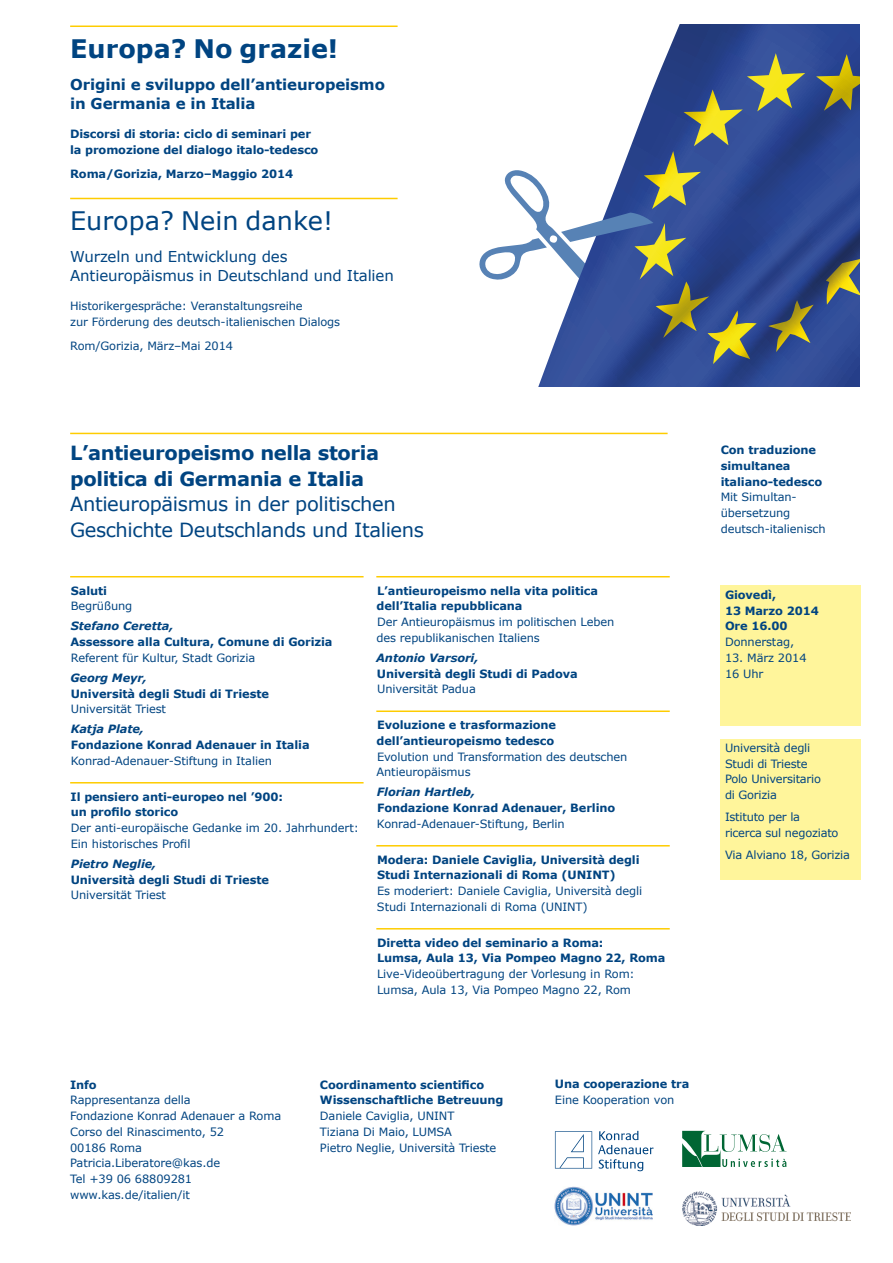
<style>
.page{position:relative;width:893px;height:1263px;background:#fff}
.page>*{position:absolute;margin:0;border:0;box-sizing:border-box;transform-origin:0 0}
.t1{font:25.5px "Verdana";color:#004481}
.t2{font:700 25.5px "Verdana";color:#004481}
.t3{font:19.5px/25.5px "Verdana";letter-spacing:-.02em;color:#004481}
.t4{font:700 19.5px/25.5px "Verdana";letter-spacing:-.02em;color:#004481}
.t5{font:15px/19.5px "Verdana";letter-spacing:-.01em;color:#004481}
.t6{font:700 15px/19.5px "Verdana";letter-spacing:-.01em;color:#004481}
.t7{font:11.4px/15.8px "Verdana";letter-spacing:-.01em;color:#004481}
.t8{font:700 11.4px/15.8px "Verdana";letter-spacing:-.01em;color:#004481}
.t9{font:italic 700 11.4px "Verdana";letter-spacing:-.01em;color:#004481}
</style>
<div class="page">
<svg style="left:538px;top:24px;width:322px;height:363px"></svg>
<svg style="left:634px;top:53px;width:226px;height:311px;background:#465a83"></svg>
<svg style="left:479px;top:170px;width:174px;height:139px"></svg>
<hr style="left:70px;top:198px;width:328px;height:1px;background:#fecc00">
<hr style="left:70px;top:26px;width:328px;height:1px;background:#fecc00">
<div style="left:721px;top:586px;width:140px;height:140px;background:#fff59b"></div>
<div style="left:721px;top:739px;width:140px;height:140px;background:#fff59b"></div>
<hr style="left:70px;top:433px;width:598px;height:1px;background:#fecc00">
<hr style="left:70px;top:576px;width:294px;height:1px;background:#fecc00">
<hr style="left:70px;top:782px;width:294px;height:1px;background:#fecc00">
<hr style="left:376px;top:576px;width:294px;height:1px;background:#fecc00">
<hr style="left:376px;top:710px;width:294px;height:2px;background:#fecc00">
<hr style="left:376px;top:845px;width:294px;height:1px;background:#fecc00">
<hr style="left:376px;top:928px;width:294px;height:1px;background:#fecc00">
<svg style="left:555px;top:1131px;width:37px;height:37px"></svg>
<svg style="left:598px;top:1131px;width:55px;height:40px"></svg>
<svg style="left:682px;top:1131px;width:104px;height:36px"></svg>
<img style="left:682px;top:1191px;width:169px;height:34px">
<img style="left:555px;top:1186px;width:97px;height:39px">
<h1 class="t2" style="left:70px;top:32px;width:270px">Europa? No grazie!</h1>
<h3 class="t6" style="left:70px;top:74px;width:316px">Origini e sviluppo dell’antieuropeismo in Germania e in Italia</h3>
<p class="t8" style="left:70px;top:126px;width:250px">Discorsi di storia: ciclo di seminari per la promozione del dialogo italo-tedesco</p>
<p class="t8" style="left:70px;top:166px;width:225px">Roma/Gorizia, Marzo–Maggio 2014</p>
<h1 class="t1" style="left:70px;top:204px;width:264px">Europa? Nein danke!</h1>
<h3 class="t5" style="left:70px;top:246px;width:325px">Wurzeln und Entwicklung des<br>Antieuropäismus in Deutschland und Italien</h3>
<p class="t7" style="left:70px;top:298px;width:272px">Historikergespräche: Veranstaltungsreihe<br>zur Förderung des deutsch-italienischen Dialogs</p>
<p class="t7" style="left:70px;top:338px;width:164px">Rom/Gorizia, März–Mai 2014</p>
<h2 class="t4" style="left:70px;top:440px;width:310px">L’antieuropeismo nella storia politica di Germania e Italia</h2>
<h2 class="t3" style="left:70px;top:491px;width:355px">Antieuropäismus in der politischen<br>Geschichte Deutschlands und Italiens</h2>
<p class="t8" style="left:71px;top:582px;width:38px">Saluti</p>
<p class="t7" style="left:71px;top:598px;width:63px">Begrüßung</p>
<p class="t9" style="left:71px;top:619px;width:104px">Stefano Ceretta,</p>
<p class="t8" style="left:70px;top:634px;width:264px">Assessore alla Cultura, Comune di Gorizia</p>
<p class="t7" style="left:71px;top:649px;width:186px">Referent für Kultur, Stadt Gorizia</p>
<p class="t9" style="left:70px;top:670px;width:78px">Georg Meyr,</p>
<p class="t8" style="left:71px;top:685px;width:200px">Università degli Studi di Trieste</p>
<p class="t7" style="left:71px;top:701px;width:97px">Universität Triest</p>
<p class="t9" style="left:71px;top:722px;width:75px">Katja Plate,</p>
<p class="t8" style="left:71px;top:737px;width:240px">Fondazione Konrad Adenauer in Italia</p>
<p class="t7" style="left:71px;top:752px;width:203px">Konrad-Adenauer-Stiftung in Italien</p>
<p class="t8" style="left:71px;top:788px;width:214px">Il pensiero anti-europeo nel ’900: un profilo storico</p>
<p class="t7" style="left:71px;top:820px;width:290px">Der anti-europäische Gedanke im 20. Jahrhundert:<br>Ein historisches Profil</p>
<p class="t9" style="left:71px;top:856px;width:87px">Pietro Neglie,</p>
<p class="t8" style="left:71px;top:871px;width:200px">Università degli Studi di Trieste</p>
<p class="t7" style="left:71px;top:887px;width:97px">Universität Triest</p>
<p class="t8" style="left:377px;top:582px;width:223px">L’antieuropeismo nella vita politica dell’Italia repubblicana</p>
<p class="t7" style="left:376px;top:614px;width:239px">Der Antieuropäismus im politischen Leben des republikanischen Italiens</p>
<p class="t9" style="left:376px;top:650px;width:104px">Antonio Varsori,</p>
<p class="t8" style="left:377px;top:665px;width:202px">Università degli Studi di Padova</p>
<p class="t7" style="left:377px;top:681px;width:100px">Universität Padua</p>
<p class="t8" style="left:377px;top:717px;width:181px">Evoluzione e trasformazione dell’antieuropeismo tedesco</p>
<p class="t7" style="left:376px;top:748px;width:252px">Evolution und Transformation des deutschen<br>Antieuropäismus</p>
<p class="t9" style="left:377px;top:785px;width:100px">Florian Hartleb,</p>
<p class="t8" style="left:377px;top:800px;width:240px">Fondazione Konrad Adenauer, Berlino</p>
<p class="t7" style="left:377px;top:815px;width:189px">Konrad-Adenauer-Stiftung, Berlin</p>
<p class="t8" style="left:377px;top:851px;width:264px">Modera: Daniele Caviglia, Università degli<br>Studi Internazionali di Roma (UNINT)</p>
<p class="t7" style="left:377px;top:883px;width:267px">Es moderiert: Daniele Caviglia, Università degli<br>Studi Internazionali di Roma (UNINT)</p>
<p class="t8" style="left:377px;top:934px;width:290px">Diretta video del seminario a Roma:<br>Lumsa, Aula 13, Via Pompeo Magno 22, Roma</p>
<p class="t7" style="left:377px;top:966px;width:259px">Live-Videoübertragung der Vorlesung in Rom:<br>Lumsa, Aula 13, Via Pompeo Magno 22, Rom</p>
<p class="t8" style="left:721px;top:442px;width:103px">Con traduzione simultanea italiano-tedesco</p>
<p class="t7" style="left:721px;top:489px;width:106px">Mit Simultan&shy;übersetzung deutsch-italienisch</p>
<p class="t8" style="left:725px;top:586px;width:95px">Giovedì,<br>13 Marzo 2014<br>Ore 16.00</p>
<p class="t7" style="left:725px;top:634px;width:71px">Donnerstag,</p>
<p class="t7" style="left:725px;top:649px;width:83px">13. März 2014<br>16 Uhr</p>
<p class="t7" style="left:725px;top:739px;width:98px">Università degli<br>Studi di Trieste<br>Polo Universitario di Gorizia</p>
<p class="t7" style="left:725px;top:809px;width:115px">Istituto per la ricerca sul negoziato</p>
<p class="t7" style="left:725px;top:847px;width:126px">Via Alviano 18, Gorizia</p>
<p class="t8" style="left:70px;top:1076px;width:28px">Info</p>
<p class="t7" style="left:70px;top:1092px;width:213px">Rappresentanza della<br>Fondazione Konrad Adenauer a Roma<br>Corso del Rinascimento, 52<br>00186 Roma<br>Patricia.Liberatore@kas.de<br>Tel +39 06 68809281 www.kas.de/italien/it</p>
<p class="t8" style="left:320px;top:1076px;width:185px">Coordinamento scientifico<br>Wissenschaftliche Betreuung</p>
<p class="t7" style="left:320px;top:1108px;width:178px">Daniele Caviglia, UNINT<br>Tiziana Di Maio, LUMSA<br>Pietro Neglie, Università Trieste</p>
<p class="t8" style="left:555px;top:1076px;width:136px">Una cooperazione tra</p>
<p class="t7" style="left:555px;top:1092px;width:121px">Eine Kooperation von</p>
</div>
